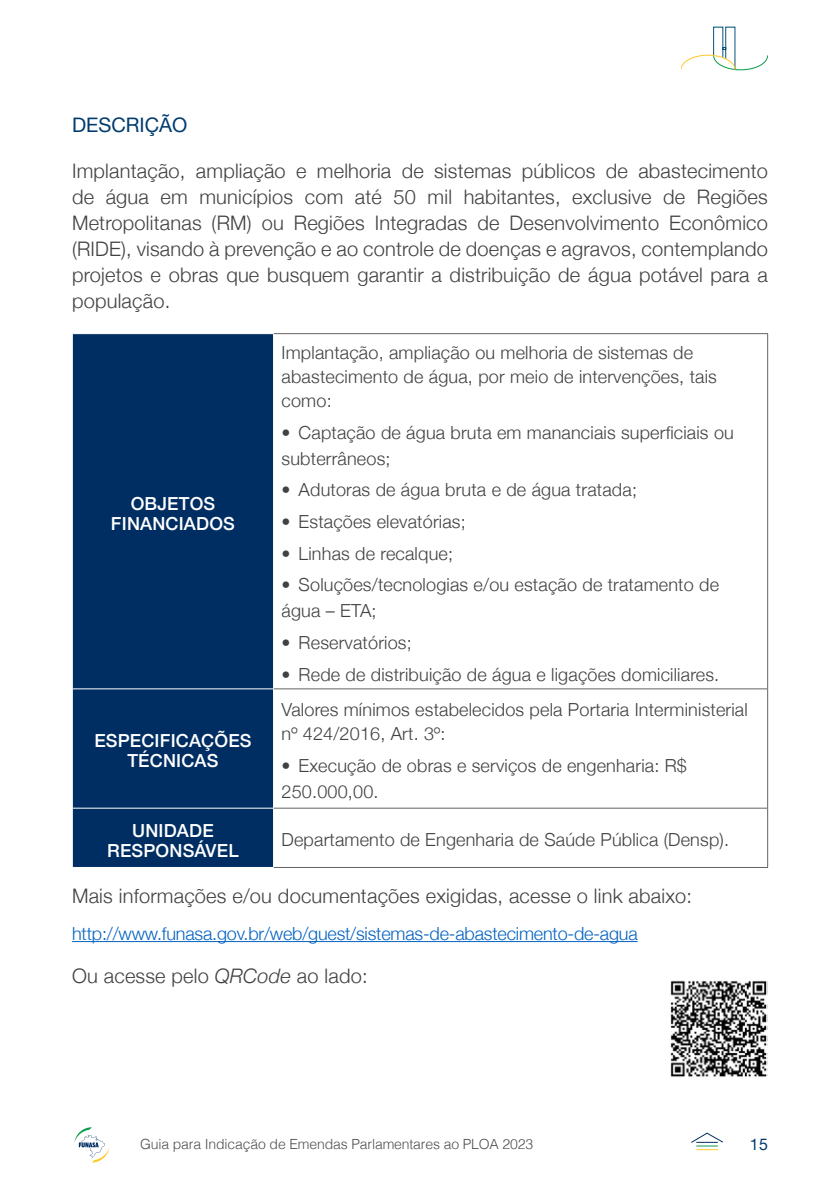
<style>
.page{position:relative;width:840px;height:1191px;background:#fff}
.page>*{position:absolute;margin:0;border:0;box-sizing:border-box;transform-origin:0 0}
.t1{font:300 20px/26px "Helvetica Neue";letter-spacing:.01em;color:#414042;text-align:justify}
.t2{font:20px "Helvetica Neue";color:#013b6e}
.t3{font:300 18px/24px "Helvetica Neue";letter-spacing:.01em;color:#414042}
.t4{font:300 18px "Helvetica Neue";letter-spacing:-.01em;color:#0563c1}
.t5{font:500 18px/20px "Helvetica Neue";letter-spacing:.01em;color:#fff;text-align:center}
.t6{font:16px "Helvetica Neue";color:#013b6e}
.t7{font:300 14px "Helvetica";letter-spacing:-.01em;color:#000}
.s1{font-style:italic}
</style>
<div class="page">
<svg style="left:74px;top:1127px;width:35px;height:35px"></svg>
<svg style="left:681px;top:26px;width:86px;height:45px"></svg>
<svg style="left:691px;top:1132px;width:32px;height:18px"></svg>
<hr style="left:72px;top:941px;width:565px;height:1px;background:#0563c1">
<div style="left:73px;top:334px;width:200px;height:533px;background:#002e63"></div>
<hr style="left:72px;top:688px;width:201px;height:1px;background:#fff">
<hr style="left:72px;top:807px;width:201px;height:1px;background:#fff">
<hr style="left:274px;top:333px;width:493px;height:1px;background:#646362">
<hr style="left:766px;top:334px;width:1px;height:354px;background:#646362">
<hr style="left:274px;top:688px;width:493px;height:1px;background:#646362">
<hr style="left:766px;top:689px;width:1px;height:119px;background:#646362">
<hr style="left:274px;top:808px;width:493px;height:1px;background:#646362">
<hr style="left:766px;top:808px;width:1px;height:59px;background:#646362">
<hr style="left:274px;top:867px;width:493px;height:1px;background:#646362">
<img style="left:670px;top:980px;width:97px;height:97px">
<p class="t2" style="left:72px;top:113px;width:117px">DESCRIÇÃO</p>
<p class="t1" style="left:72px;top:158px;width:697px">Implantação, ampliação e melhoria de sistemas públicos de abastecimento de água em municípios com até 50 mil habitantes, exclusive de Regiões Metropolitanas (RM) ou Regiões Integradas de Desenvolvimento Econômico (RIDE), visando à prevenção e ao controle de doenças e agravos, contemplando projetos e obras que busquem garantir a distribuição de água potável para a população.</p>
<p class="t5" style="left:111px;top:493px;width:125px">OBJETOS<br>FINANCIADOS</p>
<p class="t5" style="left:94px;top:730px;width:159px">ESPECIFICAÇÕES<br>TÉCNICAS</p>
<p class="t3" style="left:281px;top:340px;width:436px">Implantação, ampliação ou melhoria de sistemas de abastecimento de água, por meio de intervenções, tais como:</p>
<p class="t3" style="left:281px;top:419px;width:453px;line-height:26px">• Captação de água bruta em mananciais superficiais ou subterrâneos;</p>
<p class="t3" style="left:281px;top:477px;width:357px">• Adutoras de água bruta e de água tratada;</p>
<p class="t3" style="left:281px;top:509px;width:185px">• Estações elevatórias;</p>
<p class="t3" style="left:281px;top:541px;width:173px">• Linhas de recalque;</p>
<p class="t3" style="left:281px;top:571px;width:438px;line-height:26px">• Soluções/tecnologias e/ou estação de tratamento de água – ETA;</p>
<p class="t3" style="left:281px;top:630px;width:132px">• Reservatórios;</p>
<p class="t3" style="left:281px;top:662px;width:439px">• Rede de distribuição de água e ligações domiciliares.</p>
<p class="t3" style="left:281px;top:697px;width:467px">Valores mínimos estabelecidos pela Portaria Interministerial nº 424/2016, Art. 3º:</p>
<p class="t3" style="left:281px;top:752px;width:406px;line-height:26px">• Execução de obras e serviços de engenharia: R$<br>250.000,00.</p>
<p class="t5" style="left:107px;top:819px;width:133px">UNIDADE<br>RESPONSÁVEL</p>
<p class="t3" style="left:281px;top:827px;width:448px">Departamento de Engenharia de Saúde Pública (Densp).</p>
<p class="t1" style="left:72px;top:882px;width:621px">Mais informações e/ou documentações exigidas, acesse o link abaixo:</p>
<p class="t4" style="left:72px;top:922px;width:566px">http://www.funasa.gov.br/web/guest/sistemas-de-abastecimento-de-agua</p>
<p class="t1" style="left:72px;top:962px;width:297px">Ou acesse pelo <span class="s1">QRCode</span> ao lado:</p>
<p class="t7" style="left:140px;top:1138px;width:394px">Guia para Indicação de Emendas Parlamentares ao PLOA 2023</p>
<p class="t6" style="left:749px;top:1134px;width:20px">15</p>
</div>
